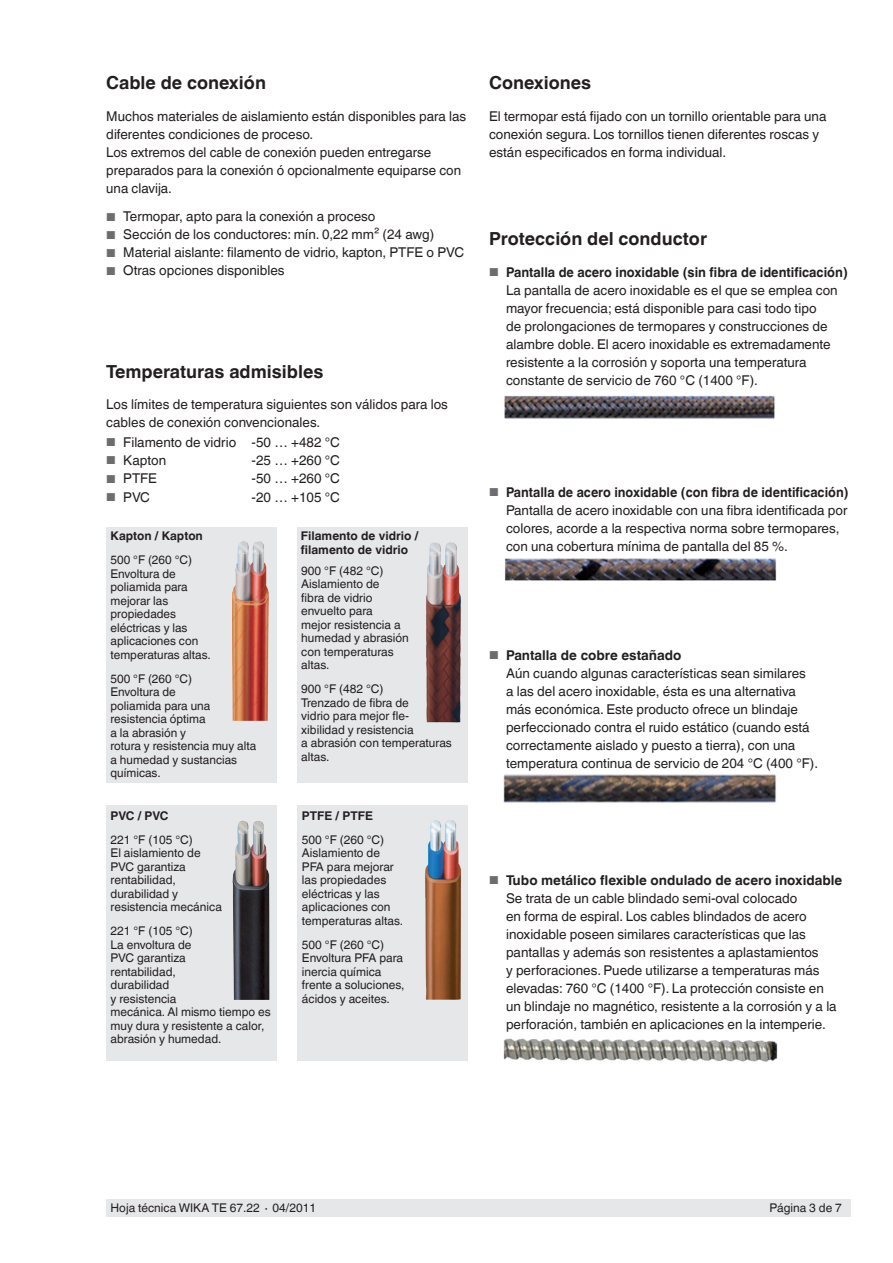
<style>
.page{position:relative;width:893px;height:1263px;background:#fff}
.page>*{position:absolute;margin:0;border:0;box-sizing:border-box;transform-origin:0 0}
.t1{font:700 18px "Helvetica World";color:#231f20}
.t2{font:13.5px/18px "Helvetica World";color:#231f20}
.t3{font:12px/13.5px "Helvetica World";color:#231f20}
.t4{font:700 12px/13.5px "Helvetica World";color:#231f20}
.s1{font-size:11.55px;color:#6c6d70}
.s2{font-weight:700}
</style>
<div class="page">
<div style="left:106px;top:1199px;width:744px;height:17px;background:#e6e7e9"></div>
<img style="left:504px;top:395px;width:271px;height:24px">
<img style="left:505px;top:558px;width:272px;height:23px">
<img style="left:503px;top:1038px;width:275px;height:24px">
<img style="left:503px;top:774px;width:273px;height:29px">
<div style="left:106px;top:527px;width:170px;height:255px;background:#e6e7e9"></div>
<div style="left:106px;top:806px;width:170px;height:255px;background:#e6e7e9"></div>
<div style="left:298px;top:527px;width:170px;height:255px;background:#e6e7e9"></div>
<div style="left:298px;top:806px;width:170px;height:255px;background:#e6e7e9"></div>
<img style="left:426px;top:542px;width:35px;height:181px">
<img style="left:232px;top:541px;width:37px;height:180px">
<img style="left:232px;top:820px;width:37px;height:180px">
<img style="left:425px;top:820px;width:36px;height:180px">
<h1 class="t1" style="left:106px;top:73px;width:161px">Cable de conexión</h1>
<p class="t2" style="left:106px;top:107px;width:362px">Muchos materiales de aislamiento están disponibles para las diferentes condiciones de proceso.<br>Los extremos del cable de conexión pueden entregarse preparados para la conexión ó opcionalmente equiparse con una clavija.</p>
<p class="t2" style="left:106px;top:208px;width:271px"><span class="s1">■</span> Termopar, apto para la conexión a proceso</p>
<p class="t2" style="left:106px;top:226px;width:329px"><span class="s1">■</span> Sección de los conductores: mín. 0,22 mm² (24 awg)</p>
<p class="t2" style="left:106px;top:244px;width:359px"><span class="s1">■</span> Material aislante: filamento de vidrio, kapton, PTFE o PVC</p>
<p class="t2" style="left:106px;top:262px;width:180px"><span class="s1">■</span> Otras opciones disponibles</p>
<h1 class="t1" style="left:489px;top:73px;width:104px">Conexiones</h1>
<p class="t2" style="left:489px;top:107px;width:339px">El termopar está fijado con un tornillo orientable para una conexión segura. Los tornillos tienen diferentes roscas y están especificados en forma individual.</p>
<h1 class="t1" style="left:489px;top:229px;width:220px">Protección del conductor</h1>
<p class="t2" style="left:506px;top:263px;width:343px;text-indent:-17px"><span class="s1">■</span> <span class="s2">Pantalla de acero inoxidable (sin fibra de identificación)<br></span>La pantalla de acero inoxidable es el que se emplea con mayor frecuencia; está disponible para casi todo tipo<br>de prolongaciones de termopares y construcciones de alambre doble. El acero inoxidable es extremadamente resistente a la corrosión y soporta una temperatura constante de servicio de 760 °C (1400 °F).</p>
<h1 class="t1" style="left:106px;top:361px;width:219px">Temperaturas admisibles</h1>
<p class="t2" style="left:106px;top:395px;width:343px">Los límites de temperatura siguientes son válidos para los cables de conexión convencionales.</p>
<p class="t2" style="left:106px;top:433px;width:235px"><span class="s1">■</span> Filamento de vidrio -50 … +482 °C</p>
<p class="t2" style="left:106px;top:451px;width:61px"><span class="s1">■</span> Kapton</p>
<p class="t2" style="left:252px;top:451px;width:90px">-25 … +260 °C</p>
<p class="t2" style="left:106px;top:470px;width:52px"><span class="s1">■</span> PTFE</p>
<p class="t2" style="left:252px;top:470px;width:90px">-50 … +260 °C</p>
<p class="t2" style="left:106px;top:488px;width:45px"><span class="s1">■</span> PVC</p>
<p class="t2" style="left:252px;top:488px;width:90px">-20 … +105 °C</p>
<p class="t2" style="left:506px;top:483px;width:344px;text-indent:-17px"><span class="s1">■</span> <span class="s2">Pantalla de acero inoxidable (con fibra de identificación)<br></span>Pantalla de acero inoxidable con una fibra identificada por colores, acorde a la respectiva norma sobre termopares, con una cobertura mínima de pantalla del 85 %.</p>
<p class="t4" style="left:111px;top:529px;width:94px">Kapton / Kapton</p>
<p class="t3" style="left:111px;top:553px;width:102px">500 °F (260 °C)<br>Envoltura de poliamida para mejorar las propiedades eléctricas y las aplicaciones con temperaturas altas.</p>
<p class="t3" style="left:111px;top:672px;width:147px">500 °F (260 °C)<br>Envoltura de<br>poliamida para una resistencia óptima<br>a la abrasión y<br>rotura y resistencia muy alta a humedad y sustancias químicas.</p>
<p class="t4" style="left:301px;top:529px;width:119px">Filamento de vidrio / filamento de vidrio</p>
<p class="t3" style="left:301px;top:564px;width:109px">900 °F (482 °C)<br>Aislamiento de<br>fibra de vidrio envuelto para<br>mejor resistencia a humedad y abrasión con temperaturas altas.</p>
<p class="t3" style="left:301px;top:682px;width:152px">900 °F (482 °C)<br>Trenzado de fibra de<br>vidrio para mejor fle&shy;xibilidad y resistencia<br>a abrasión con temperaturas altas.</p>
<p class="t2" style="left:506px;top:646px;width:314px;text-indent:-17px"><span class="s1">■</span> <span class="s2">Pantalla de cobre estañado<br></span>Aún cuando algunas características sean similares<br>a las del acero inoxidable, ésta es una alternativa más económica. Este producto ofrece un blindaje perfeccionado contra el ruido estático (cuando está correctamente aislado y puesto a tierra), con una temperatura continua de servicio de 204 °C (400 °F).</p>
<p class="t4" style="left:111px;top:809px;width:59px">PVC / PVC</p>
<p class="t3" style="left:111px;top:833px;width:113px">221 °F (105 °C)<br>El aislamiento de<br>PVC garantiza rentabilidad, durabilidad y resistencia mecánica</p>
<p class="t3" style="left:111px;top:924px;width:162px">221 °F (105 °C)<br>La envoltura de<br>PVC garantiza<br>rentabilidad,<br>durabilidad<br>y resistencia<br>mecánica. Al mismo tiempo es muy dura y resistente a calor, abrasión y humedad.</p>
<p class="t4" style="left:302px;top:809px;width:73px">PTFE / PTFE</p>
<p class="t3" style="left:302px;top:833px;width:103px">500 °F (260 °C)<br>Aislamiento de<br>PFA para mejorar las propiedades eléctricas y las aplicaciones con temperaturas altas.</p>
<p class="t3" style="left:302px;top:938px;width:104px">500 °F (260 °C)<br>Envoltura PFA para inercia química frente a soluciones, ácidos y aceites.</p>
<p class="t2" style="left:506px;top:871px;width:338px;text-indent:-17px"><span class="s1">■</span> <span class="s2">Tubo metálico flexible ondulado de acero inoxidable </span>Se trata de un cable blindado semi-oval colocado<br>en forma de espiral. Los cables blindados de acero inoxidable poseen similares características que las pantallas y además son resistentes a aplastamientos<br>y perforaciones. Puede utilizarse a temperaturas más elevadas: 760 °C (1400 °F). La protección consiste en<br>un blindaje no magnético, resistente a la corrosión y a la perforación, también en aplicaciones en la intemperie.</p>
<p class="t3" style="left:111px;top:1201px;width:207px">Hoja técnica WIKA TE 67.22 ∙ 04/2011</p>
<p class="t3" style="left:769px;top:1201px;width:74px">Página 3 de 7</p>
</div>
